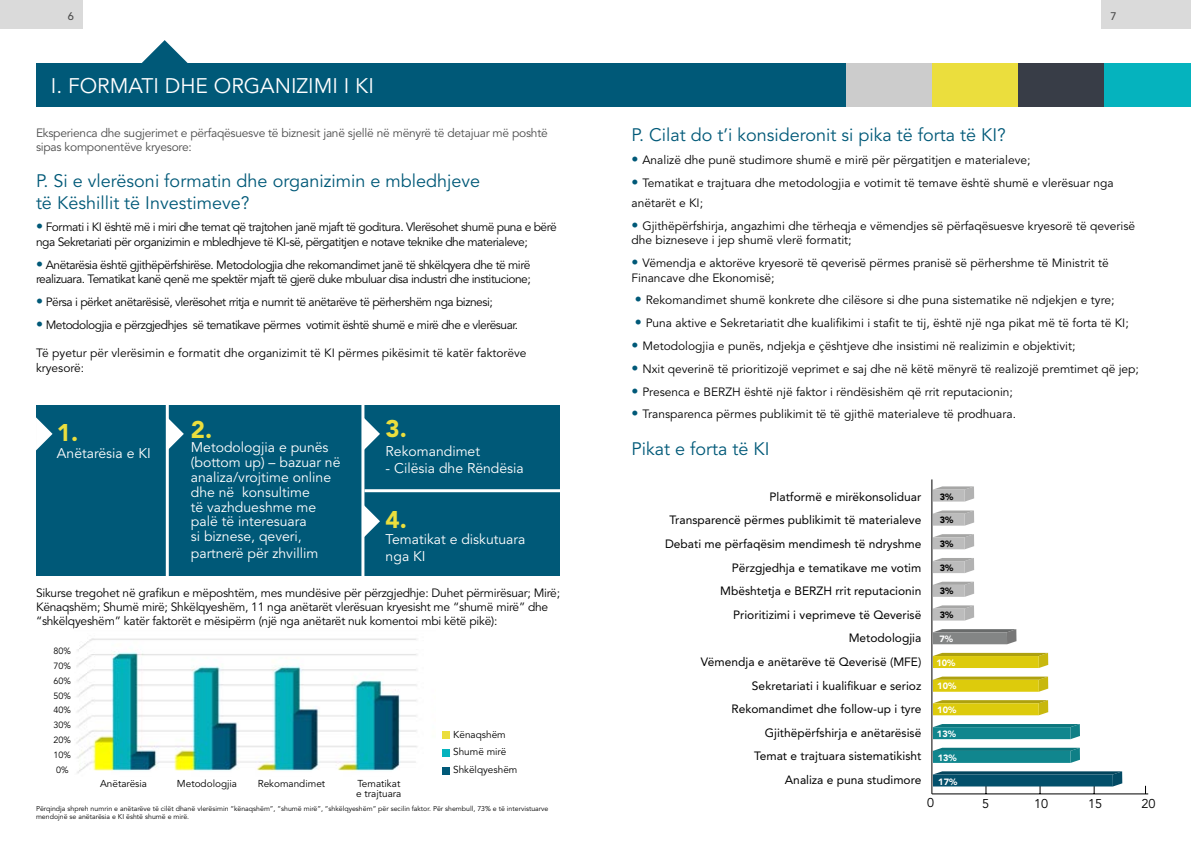
<style>
.page{position:relative;width:1191px;height:842px;background:#fff}
.page>*{position:absolute;margin:0;border:0;box-sizing:border-box;transform-origin:0 0}
.t1{font:900 24px "Avenir LT Std";color:#ebde3d}
.t2{font:21px "Avenir LT Std";color:#fff}
.t3{font:18px/21.6px "Avenir LT Std";color:#005978}
.t4{font:14px/14.8px "Avenir LT Std";color:#fff}
.t5{font:12.7px "Avenir LT Std";color:#000}
.t6{font:12px/14.4px "Avenir LT Std";color:#000}
.t7{font:12px/14.4px "Avenir LT Std";letter-spacing:-.04em;color:#000}
.t8{font:12px/23.6px "Avenir LT Std";color:#000;text-align:right}
.t9{font:12px/14.4px "Avenir LT Std";letter-spacing:-.02em;color:#000}
.t10{font:12px/14.4px "Avenir LT Std";letter-spacing:-.02em;color:#4d4d4d}
.t11{font:500 11px "Avenir LT Std";color:#4d4d4d}
.t12{font:10px/10px "Avenir LT Std";color:#000}
.t13{font:900 9.1px "Avenir LT Std";color:#fff}
.t14{font:900 9.1px "Avenir LT Std";color:#000}
.t15{font:9px/14.8px "Avenir LT Std";color:#000;text-align:justify}
.t16{font:7px/8.4px "Avenir LT Std";color:#000}
.s1{font-size:14px;color:#005978}
</style>
<div class="page">
<div style="left:1101px;top:0;width:90px;height:29px;background:#dadada"></div>
<div style="left:0;top:0;width:83px;height:29px;background:#dadada"></div>
<div style="left:36px;top:405px;width:523px;height:170px;background:#005978"></div>
<div style="left:36px;top:64px;width:559px;height:43px;background:#005978"></div>
<svg style="left:133px;top:40px;width:64px;height:24px"></svg>
<div style="left:595px;top:64px;width:251px;height:43px;background:#005978"></div>
<div style="left:846px;top:64px;width:86px;height:43px;background:#ccc"></div>
<div style="left:932px;top:64px;width:86px;height:43px;background:#ebde3d"></div>
<div style="left:1018px;top:64px;width:87px;height:43px;background:#383d47"></div>
<div style="left:1105px;top:64px;width:86px;height:43px;background:#05b3be"></div>
<svg style="left:36px;top:417px;width:17px;height:33px"></svg>
<svg style="left:169px;top:419px;width:15px;height:30px"></svg>
<svg style="left:364px;top:417px;width:16px;height:33px"></svg>
<svg style="left:364px;top:505px;width:16px;height:33px"></svg>
<hr style="left:166px;top:399px;width:3px;height:180px;background:#fff">
<hr style="left:361px;top:399px;width:3px;height:180px;background:#fff">
<hr style="left:364px;top:489px;width:202px;height:3px;background:#fff">
<img style="left:76px;top:638px;width:341px;height:135px">
<div style="left:443px;top:731px;width:7px;height:7px;background:#ebde3d"></div>
<div style="left:443px;top:749px;width:7px;height:7px;background:#05b3be"></div>
<div style="left:443px;top:767px;width:7px;height:7px;background:#005978"></div>
<hr style="left:932px;top:793px;width:216px;height:1px;background:#000">
<svg style="left:932px;top:486px;width:42px;height:16px"></svg>
<div style="left:932px;top:490px;width:32px;height:12px;background:#bcbcbc"></div>
<svg style="left:932px;top:510px;width:42px;height:16px"></svg>
<div style="left:932px;top:514px;width:32px;height:12px;background:#bcbcbc"></div>
<svg style="left:932px;top:534px;width:42px;height:15px"></svg>
<div style="left:932px;top:537px;width:32px;height:12px;background:#bcbcbc"></div>
<svg style="left:932px;top:558px;width:42px;height:15px"></svg>
<div style="left:932px;top:561px;width:32px;height:12px;background:#bcbcbc"></div>
<svg style="left:932px;top:582px;width:42px;height:15px"></svg>
<div style="left:932px;top:585px;width:32px;height:12px;background:#bcbcbc"></div>
<svg style="left:932px;top:653px;width:116px;height:15px"></svg>
<div style="left:932px;top:656px;width:106px;height:12px;background:#ddcb0c"></div>
<svg style="left:932px;top:724px;width:148px;height:15px"></svg>
<div style="left:932px;top:727px;width:138px;height:12px;background:#10868e"></div>
<svg style="left:932px;top:677px;width:116px;height:15px"></svg>
<div style="left:932px;top:680px;width:106px;height:12px;background:#ddcb0c"></div>
<svg style="left:932px;top:700px;width:116px;height:15px"></svg>
<div style="left:932px;top:703px;width:106px;height:12px;background:#ddcb0c"></div>
<svg style="left:932px;top:748px;width:148px;height:15px"></svg>
<div style="left:932px;top:751px;width:138px;height:12px;background:#10868e"></div>
<svg style="left:932px;top:629px;width:84px;height:15px"></svg>
<div style="left:932px;top:632px;width:75px;height:12px;background:#838585"></div>
<svg style="left:932px;top:605px;width:42px;height:15px"></svg>
<div style="left:932px;top:609px;width:32px;height:11px;background:#bcbcbc"></div>
<hr style="left:931px;top:479px;width:1px;height:315px;background:#000">
<svg style="left:931px;top:771px;width:191px;height:24px"></svg>
<p class="t11" style="left:68px;top:9px;width:8px">6</p>
<p class="t11" style="left:1110px;top:9px;width:8px">7</p>
<h2 class="t2" style="left:51px;top:73px;width:325px">I. FORMATI DHE ORGANIZIMI I KI</h2>
<p class="t10" style="left:36px;top:126px;width:513px">Eksperienca dhe sugjerimet e përfaqësuesve të biznesit janë sjellë në mënyrë të detajuar më poshtë sipas komponentëve kryesore:</p>
<h3 class="t3" style="left:36px;top:171px;width:445px">P. Si e vlerësoni formatin dhe organizimin e mbledhjeve të Këshillit të Investimeve?</h3>
<p class="t7" style="left:36px;top:220px;width:522px"><span class="s1">•</span> Formati i KI është më i miri dhe temat që trajtohen janë mjaft të goditura. Vlerësohet shumë puna e bërë nga Sekretariati për organizimin e mbledhjeve të KI-së, përgatitjen e notave teknike dhe materialeve;</p>
<p class="t7" style="left:36px;top:258px;width:496px"><span class="s1">•</span> Anëtarësia është gjithëpërfshirëse. Metodologjia dhe rekomandimet janë të shkëlqyera dhe të mirë realizuara. Tematikat kanë qenë me spektër mjaft të gjerë duke mbuluar disa industri dhe institucione;</p>
<p class="t7" style="left:36px;top:295px;width:458px"><span class="s1">•</span> Përsa i përket anëtarësisë, vlerësohet rritja e numrit të anëtarëve të përhershëm nga biznesi;</p>
<p class="t7" style="left:36px;top:318px;width:484px"><span class="s1">•</span> Metodologjia e përzgjedhjes së tematikave përmes votimit është shumë e mirë dhe e vlerësuar.</p>
<p class="t6" style="left:36px;top:346px;width:492px">Të pyetur për vlerësimin e formatit dhe organizimit të KI përmes pikësimit të katër faktorëve kryesorë:</p>
<h1 class="t1" style="left:386px;top:414px;width:23px">3.</h1>
<p class="t4" style="left:386px;top:444px;width:96px">Rekomandimet</p>
<p class="t4" style="left:386px;top:461px;width:140px">- Cilësia dhe Rëndësia</p>
<h1 class="t1" style="left:386px;top:505px;width:23px">4.</h1>
<p class="t4" style="left:386px;top:532px;width:141px;line-height:16.8px">Tematikat e diskutuara nga KI</p>
<p class="t9" style="left:36px;top:586px;width:525px">Sikurse tregohet në grafikun e mëposhtëm, mes mundësive për përzgjedhje: Duhet përmirësuar; Mirë;<br>Kënaqshëm; Shumë mirë; Shkëlqyeshëm, 11 nga anëtarët vlerësuan kryesisht me “shumë mirë” dhe “shkëlqyeshëm” katër faktorët e mësipërm (një nga anëtarët nuk komentoi mbi këtë pikë):</p>
<h1 class="t1" style="left:191px;top:415px;width:23px">2.</h1>
<p class="t4" style="left:191px;top:441px;width:151px">Metodologjia e punës (bottom up) – bazuar në analiza/vrojtime online dhe në konsultime<br>të vazhdueshme me palë të interesuara<br>si biznese, qeveri,</p>
<p class="t4" style="left:191px;top:546px;width:129px">partnerë për zhvillim</p>
<h1 class="t1" style="left:57px;top:418px;width:23px">1.</h1>
<p class="t4" style="left:57px;top:446px;width:95px">Anëtarësia e KI</p>
<p class="t15" style="left:54px;top:644px;width:19px">80% 70% 60% 50% 40% 30% 20% 10% 0%</p>
<p class="t12" style="left:453px;top:730px;width:54px">Kënaqshëm</p>
<p class="t12" style="left:453px;top:743px;width:66px;line-height:17.9px">Shumë mirë<br>Shkëlqyeshëm</p>
<p class="t16" style="left:36px;top:804px;width:514px">Përqindja shpreh numrin e anëtarëve të cilët dhanë vlerësimin “kënaqshëm”, “shumë mirë”, “shkëlqyeshëm” për secilin faktor. Për shembull, 73% e të intervistuarve mendojnë se anëtarësia e KI është shumë e mirë.</p>
<p class="t12" style="left:177px;top:779px;width:62px">Metodologjia</p>
<p class="t12" style="left:258px;top:779px;width:69px">Rekomandimet</p>
<p class="t12" style="left:356px;top:779px;width:47px">Tematikat e trajtuara</p>
<p class="t12" style="left:100px;top:779px;width:49px">Anëtarësia</p>
<h3 class="t3" style="left:631px;top:125px;width:376px">P. Cilat do t’i konsideronit si pika të forta të KI?</h3>
<p class="t6" style="left:631px;top:153px;width:400px"><span class="s1">•</span> Analizë dhe punë studimore shumë e mirë për përgatitjen e materialeve;</p>
<p class="t6" style="left:631px;top:173px;width:483px;line-height:20.4px"><span class="s1">•</span> Tematikat e trajtuara dhe metodologjia e votimit të temave është shumë e vlerësuar nga anëtarët e KI;</p>
<p class="t6" style="left:631px;top:219px;width:505px"><span class="s1">•</span> Gjithëpërfshirja, angazhimi dhe tërheqja e vëmendjes së përfaqësuesve kryesorë të qeverisë dhe bizneseve i jep shumë vlerë formatit;</p>
<p class="t6" style="left:631px;top:256px;width:479px"><span class="s1">•</span> Vëmendja e aktorëve kryesorë të qeverisë përmes pranisë së përhershme të Ministrit të<br>Financave dhe Ekonomisë;</p>
<p class="t6" style="left:635px;top:293px;width:481px"><span class="s1">•</span> Rekomandimet shumë konkrete dhe cilësore si dhe puna sistematike në ndjekjen e tyre;</p>
<p class="t6" style="left:635px;top:316px;width:495px"><span class="s1">•</span> Puna aktive e Sekretariatit dhe kualifikimi i stafit te tij, është një nga pikat më të forta të KI;</p>
<p class="t6" style="left:631px;top:339px;width:445px"><span class="s1">•</span> Metodologjia e punës, ndjekja e çështjeve dhe insistimi në realizimin e objektivit;</p>
<p class="t6" style="left:631px;top:362px;width:509px"><span class="s1">•</span> Nxit qeverinë të prioritizojë veprimet e saj dhe në këtë mënyrë të realizojë premtimet që jep;</p>
<p class="t6" style="left:631px;top:385px;width:383px"><span class="s1">•</span> Presenca e BERZH është një faktor i rëndësishëm që rrit reputacionin;</p>
<p class="t6" style="left:631px;top:407px;width:386px"><span class="s1">•</span> Transparenca përmes publikimit të të gjithë materialeve të prodhuara.</p>
<h3 class="t3" style="left:631px;top:438px;width:140px">Pikat e forta të KI</h3>
<p class="t8" style="left:665px;top:485px;width:258px">Platformë e mirëkonsoliduar<br>Transparencë përmes publikimit të materialeve Debati me përfaqësim mendimesh të ndryshme Përzgjedhja e tematikave me votim<br>Mbështetja e BERZH rrit reputacionin Prioritizimi i veprimeve të Qeverisë Metodologjia<br>Vëmendja e anëtarëve të Qeverisë (MFE)<br>Sekretariati i kualifikuar e serioz<br>Rekomandimet dhe follow-up i tyre Gjithëpërfshirja e anëtarësisë<br>Temat e trajtuara sistematikisht<br>Analiza e puna studimore</p>
<p class="t14" style="left:940px;top:491px;width:15px">3%</p>
<p class="t14" style="left:940px;top:514px;width:15px">3%</p>
<p class="t14" style="left:940px;top:538px;width:15px">3%</p>
<p class="t14" style="left:940px;top:562px;width:15px">3%</p>
<p class="t14" style="left:940px;top:585px;width:15px">3%</p>
<p class="t14" style="left:940px;top:609px;width:15px">3%</p>
<p class="t13" style="left:939px;top:633px;width:15px">7%</p>
<p class="t13" style="left:936px;top:657px;width:20px">10%</p>
<p class="t13" style="left:937px;top:681px;width:20px">10%</p>
<p class="t13" style="left:937px;top:705px;width:20px">10%</p>
<p class="t13" style="left:937px;top:728px;width:20px">13%</p>
<p class="t13" style="left:938px;top:752px;width:20px">13%</p>
<p class="t13" style="left:938px;top:776px;width:20px">17%</p>
<p class="t5" style="left:982px;top:796px;width:9px">5</p>
<p class="t5" style="left:1034px;top:796px;width:16px">10</p>
<p class="t5" style="left:1088px;top:796px;width:16px">15</p>
<p class="t5" style="left:1141px;top:796px;width:16px">20</p>
</div>
